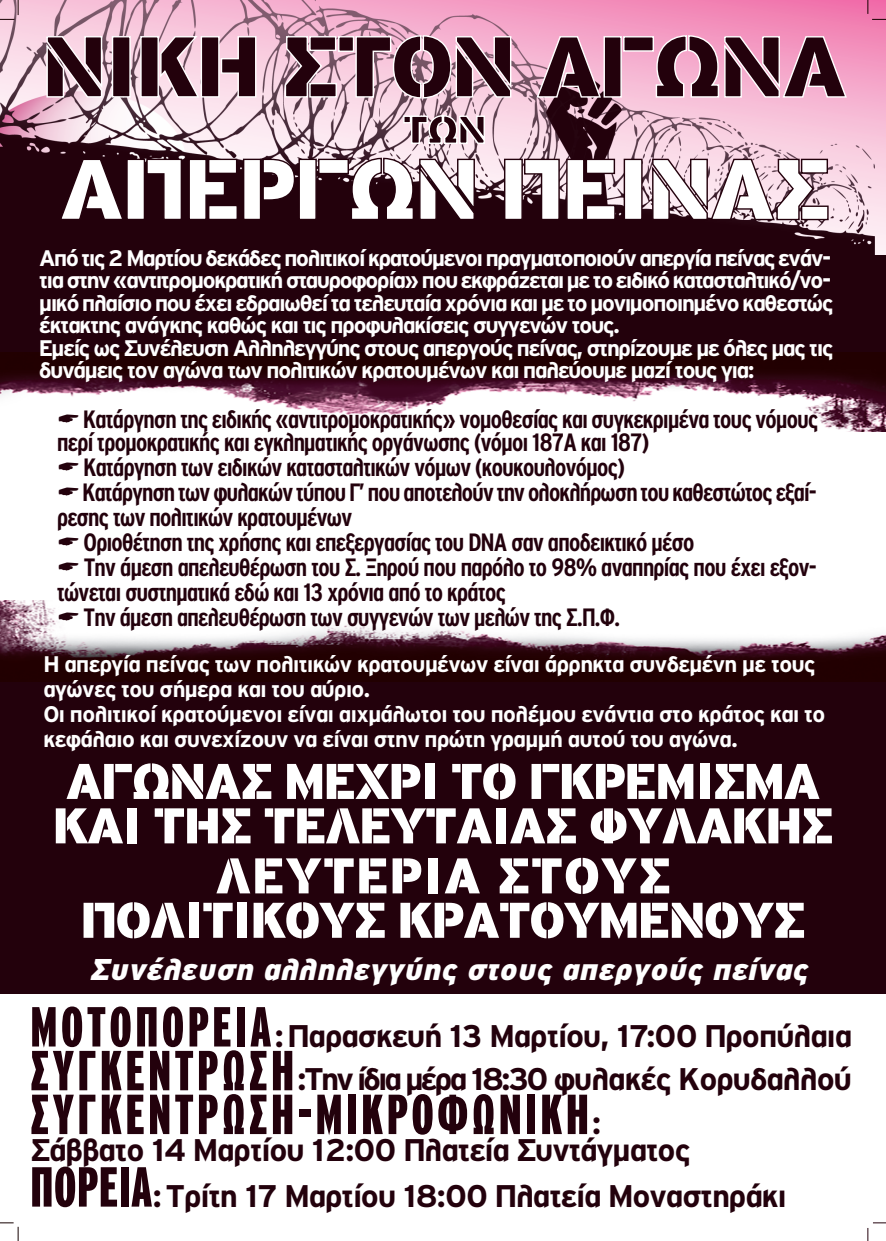
<style>
.page{position:relative;width:886px;height:1241px;background:#fff}
.page>*{position:absolute;margin:0;border:0;box-sizing:border-box;transform-origin:0 0}
.t1{font:900 56.25px "PF Transit Compressed";letter-spacing:.05em;color:#23010c}
.t2{font:900 50px/44.4px "PF Transit Stencil";letter-spacing:-.05em;color:#fff}
.t3{font:700 31.25px/43.8px "PF Transit";letter-spacing:-.05em;color:#23010c}
.t4{font:italic 900 30px "PF Transit";color:#fff}
.t5{font:700 condensed 25px/22.5px "PF Transit";letter-spacing:-.05em;color:#23010c}
.t6{font:700 22.5px/22.5px "PF Transit";letter-spacing:-.075em;color:#fff}
.t7{font:700 22.5px/24.8px "PF Transit";letter-spacing:-.05em;color:#fff}
.s1{font-family:"PF Transit Compressed";font-weight:900;font-size:56.25px}
.s2{font-family:"PF Transit";font-weight:700;font-size:31.25px}
</style>
<div class="page">
<div style="left:0;top:0;width:886px;height:993px;background:#23010c"></div>
<img style="left:0;top:0;width:886px;height:254px">
<svg style="left:0;top:0;width:19px;height:20px"></svg>
<svg style="left:867px;top:0;width:19px;height:20px"></svg>
<svg style="left:0;top:1222px;width:19px;height:18px"></svg>
<svg style="left:867px;top:1222px;width:19px;height:18px"></svg>
<div style="left:0;top:387px;width:886px;height:242px;background:#fff"></div>
<img style="left:0;top:352px;width:886px;height:79px">
<img style="left:0;top:600px;width:886px;height:81px">
<svg style="left:46px;top:35px;width:57px;height:63px"></svg>
<div style="left:112px;top:37px;width:18px;height:60px;background:#23010c"></div>
<div style="left:112px;top:36px;width:19px;height:62px;border:1px solid #fff"></div>
<svg style="left:139px;top:35px;width:118px;height:63px"></svg>
<svg style="left:284px;top:34px;width:228px;height:65px"></svg>
<svg style="left:535px;top:34px;width:313px;height:64px"></svg>
<svg style="left:402px;top:114px;width:84px;height:31px"></svg>
<svg style="left:58px;top:157px;width:418px;height:64px"></svg>
<svg style="left:503px;top:158px;width:113px;height:63px"></svg>
<div style="left:624px;top:159px;width:18px;height:60px;background:#fff"></div>
<div style="left:624px;top:159px;width:19px;height:61px;border:1px solid #23010c"></div>
<svg style="left:651px;top:158px;width:178px;height:63px;background:#d1c3c8"></svg>
<svg style="left:59px;top:415px;width:19px;height:8px"></svg>
<svg style="left:59px;top:612px;width:19px;height:8px"></svg>
<p class="t6" style="left:39px;top:246px;width:796px">Από τις 2 Μαρτίου δεκάδες πολιτικοί κρατούμενοι πραγματοποιούν απεργία πείνας ενάν&shy;τια στην «αντιτρομοκρατική σταυροφορία» που εκφράζεται με το ειδικό κατασταλτικό/νο&shy;μικό πλαίσιο που έχει εδραιωθεί τα τελευταία χρόνια και με το μονιμοποιημένο καθεστώς έκτακτης ανάγκης καθώς και τις προφυλακίσεις συγγενών τους.<br>Εμείς ως Συνέλευση Αλληλεγγύης στους απεργούς πείνας, στηρίζουμε με όλες μας τις δυνάμεις τον αγώνα των πολιτικών κρατουμένων και παλεύουμε μαζί τους για:</p>
<p class="t5" style="left:57px;top:408px;width:763px;text-indent:26px">Κατάργηση της ειδικής «αντιτρομοκρατικής» νομοθεσίας και συγκεκριμένα τους νόμους περί τρομοκρατικής και εγκληματικής οργάνωσης (νόμοι 187Α και 187)</p>
<p class="t5" style="left:83px;top:456px;width:543px">Κατάργηση των ειδικών κατασταλτικών νόμων (κουκουλονόμος)</p>
<p class="t5" style="left:82px;top:481px;width:737px">ΚατάργησητωνφυλακώντύπουΓ’πουαποτελούντηνολοκλήρωσητουκαθεστώτοςεξαί-</p>
<p class="t5" style="left:57px;top:506px;width:297px">ρεσης των πολιτικών κρατουμένων</p>
<p class="t5" style="left:83px;top:531px;width:613px">Οριοθέτηση της χρήσης και επεξεργασίας του DNA σαν αποδεικτικό μέσο</p>
<p class="t5" style="left:83px;top:556px;width:735px">Την άμεση απελευθέρωση του Σ. Ξηρού που παρόλο το 98% αναπηρίας που έχει εξον-</p>
<p class="t5" style="left:57px;top:581px;width:451px">τώνεται συστηματικά εδώ και 13 χρόνια από το κράτος</p>
<p class="t5" style="left:83px;top:606px;width:539px">Την άμεση απελευθέρωση των συγγενών των μελών της Σ.Π.Φ.</p>
<p class="t7" style="left:43px;top:652px;width:784px">Η απεργία πείνας των πολιτικών κρατουμένων είναι άρρηκτα συνδεμένη με τους αγώνες του σήμερα και του αύριο.<br>Οι πολιτικοί κρατούμενοι είναι αιχμάλωτοι του πολέμου ενάντια στο κράτος και το κεφάλαιο και συνεχίζουν να είναι στην πρώτη γραμμή αυτού του αγώνα.</p>
<h2 class="t2" style="left:52px;top:758px;width:783px">ΑΓΩΝΑΣ ΜΕΧΡΙ ΤΟ ΓΚΡΕΜΙΣΜΑ<br>ΚΑΙ ΤΗΣ ΤΕΛΕΥΤΑΙΑΣ ΦΥΛΑΚΗΣ</h2>
<h2 class="t2" style="left:80px;top:852px;width:727px;text-align:center">ΛΕΥΤΕΡΙΑ ΣΤΟΥΣ<br>ΠΟΛΙΤΙΚΟΥΣ ΚΡΑΤΟΥΜΕΝΟΥΣ</h2>
<p class="t4" style="left:89px;top:952px;width:727px">Συνέλευση αλληλεγγύης στους απεργούς πείνας</p>
<p class="t3" style="left:30px;top:1013px;width:824px"><span class="s1">ΜΟΤΟΠΟΡΕΙΑ</span>:Παρασκευή 13 Μαρτίου, 17:00 Προπύλαια<br><span class="s1">ΣΥΓΚΕΝΤΡΩΣΗ</span>:Τηνίδιαμέρα18:30 φυλακές Κορυδαλλού</p>
<h1 class="t1" style="left:30px;top:1083px;width:573px">ΣΥΓΚΕΝΤΡΩΣΗ-ΜΙΚΡΟΦΩΝΙΚΗ<span class="s2">:</span></h1>
<p class="t3" style="left:30px;top:1126px;width:758px;line-height:45.6px">Σάββατο 14 Μαρτίου 12:00 Πλατεία Συντάγματος<br><span class="s1">ΠΟΡΕΙΑ</span>:Τρίτη 17 Μαρτίου 18:00 Πλατεία Μοναστηράκι</p>
</div>
